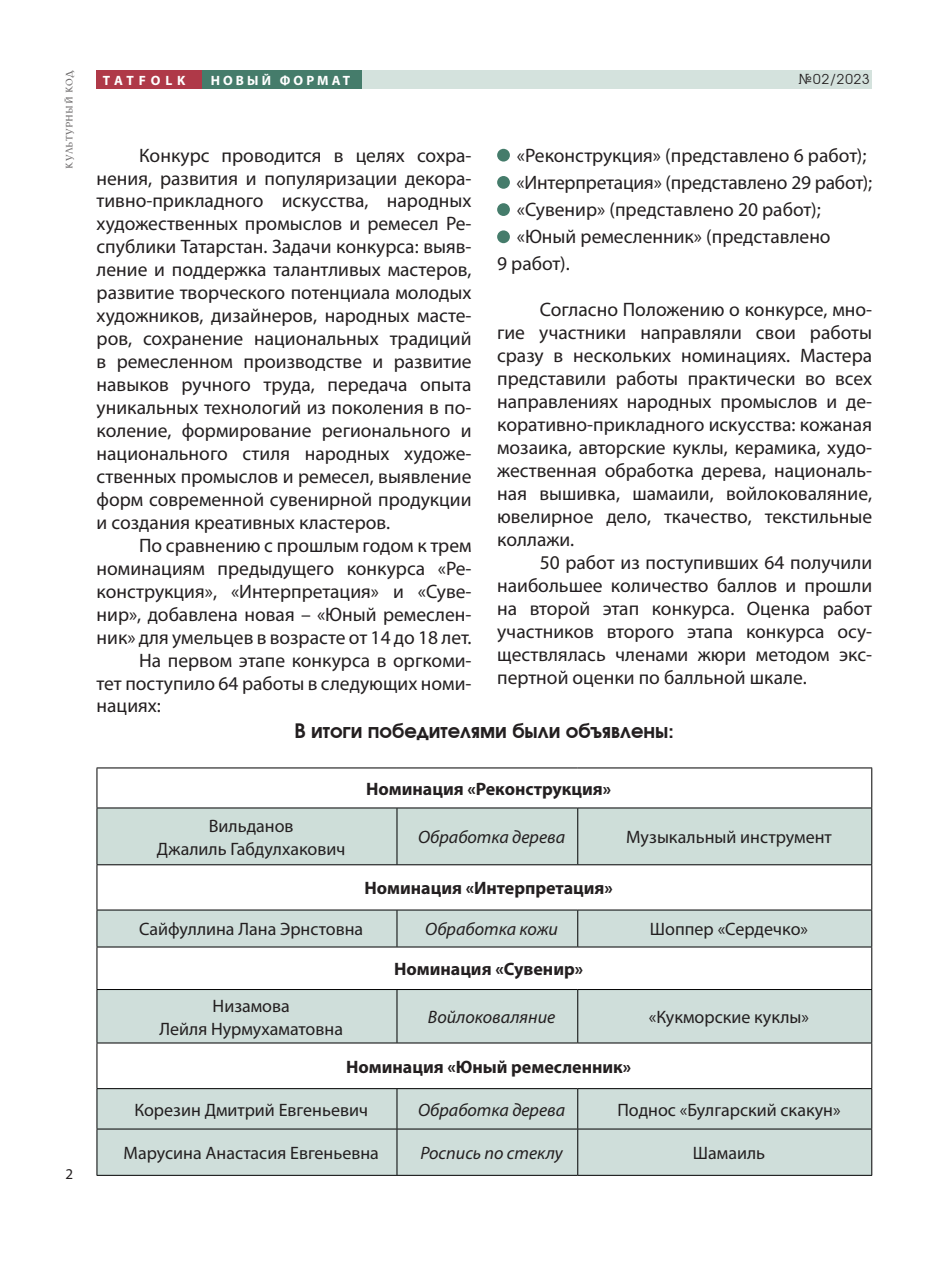
<style>
.page{position:relative;width:936px;height:1263px;background:#fff}
.page>*{position:absolute;margin:0;border:0;box-sizing:border-box;transform-origin:0 0}
.t1{font:19.5px/23px "TT Myriad Pro";color:#231f20;text-align:justify}
.t2{font:700 19.5px "Gothic Eurasian";color:#231f20}
.t3{font:18px/23px "TT Myriad Pro";color:#231f20;text-align:center}
.t4{font:700 18px "TT Myriad Pro";color:#231f20}
.t5{font:italic 18px "TT Myriad Pro";color:#231f20}
.t6{font:15px "TT Myriad Pro";color:#231f20}
.t7{font:700 13.5px "TT Myriad Pro";letter-spacing:.23em;color:#fff}
.t8{font:13.5px "Gothic Eurasian";letter-spacing:.07em;color:#231f20}
.t9{font:700 13.5px "TT Myriad Pro";letter-spacing:.36em;color:#fff}
.t10{font:9px "TT Lidia";letter-spacing:.03em;color:#231f20}
</style>
<div class="page">
<div style="left:196px;top:70px;width:166px;height:19px;background:#457c6b"></div>
<div style="left:97px;top:70px;width:105px;height:19px;background:#af3948"></div>
<div style="left:362px;top:70px;width:510px;height:19px;background:#d4e2dd"></div>
<div style="left:497px;top:149px;width:13px;height:13px;background:#457c6b;border-radius:50%"></div>
<div style="left:497px;top:176px;width:13px;height:13px;background:#457c6b;border-radius:50%"></div>
<div style="left:497px;top:203px;width:13px;height:13px;background:#457c6b;border-radius:50%"></div>
<div style="left:497px;top:230px;width:13px;height:13px;background:#457c6b;border-radius:50%"></div>
<svg style="left:98px;top:768px;width:773px;height:142px"></svg>
<div style="left:98px;top:808px;width:773px;height:56px;background:#ceded9"></div>
<svg style="left:98px;top:911px;width:773px;height:264px;fill:#cfdeda"></svg>
<hr style="left:97px;top:767px;width:300px;height:1px;background:#000001">
<hr style="left:397px;top:767px;width:180px;height:1px;background:#000001">
<hr style="left:577px;top:767px;width:295px;height:1px;background:#000001">
<hr style="left:97px;top:807px;width:300px;height:1px;background:#000001">
<hr style="left:397px;top:807px;width:180px;height:1px;background:#000001">
<hr style="left:577px;top:807px;width:295px;height:1px;background:#000001">
<hr style="left:97px;top:864px;width:300px;height:1px;background:#000001">
<hr style="left:397px;top:864px;width:180px;height:1px;background:#000001">
<hr style="left:577px;top:864px;width:295px;height:1px;background:#000001">
<hr style="left:97px;top:910px;width:300px;height:1px;background:#000001">
<hr style="left:397px;top:910px;width:180px;height:1px;background:#000001">
<hr style="left:577px;top:910px;width:295px;height:1px;background:#000001">
<hr style="left:97px;top:947px;width:300px;height:1px;background:#000001">
<hr style="left:397px;top:947px;width:180px;height:1px;background:#000001">
<hr style="left:577px;top:947px;width:295px;height:1px;background:#000001">
<hr style="left:97px;top:989px;width:300px;height:1px;background:#000001">
<hr style="left:397px;top:989px;width:180px;height:1px;background:#000001">
<hr style="left:577px;top:989px;width:295px;height:1px;background:#000001">
<hr style="left:97px;top:1042px;width:300px;height:1px;background:#000001">
<hr style="left:397px;top:1042px;width:180px;height:1px;background:#000001">
<hr style="left:577px;top:1042px;width:295px;height:1px;background:#000001">
<hr style="left:97px;top:1088px;width:300px;height:1px;background:#000001">
<hr style="left:397px;top:1088px;width:180px;height:1px;background:#000001">
<hr style="left:577px;top:1088px;width:295px;height:1px;background:#000001">
<hr style="left:97px;top:1129px;width:300px;height:1px;background:#000001">
<hr style="left:397px;top:1129px;width:180px;height:1px;background:#000001">
<hr style="left:577px;top:1129px;width:295px;height:1px;background:#000001">
<hr style="left:97px;top:1175px;width:300px;height:1px;background:#000001">
<hr style="left:397px;top:1175px;width:180px;height:1px;background:#000001">
<hr style="left:577px;top:1175px;width:295px;height:1px;background:#000001">
<hr style="left:97px;top:768px;width:1px;height:39px;background:#000001">
<hr style="left:97px;top:808px;width:1px;height:56px;background:#000001">
<hr style="left:97px;top:865px;width:1px;height:45px;background:#000001">
<hr style="left:97px;top:910px;width:1px;height:37px;background:#000001">
<hr style="left:97px;top:947px;width:1px;height:42px;background:#000001">
<hr style="left:97px;top:990px;width:1px;height:52px;background:#000001">
<hr style="left:97px;top:1043px;width:1px;height:45px;background:#000001">
<hr style="left:97px;top:1089px;width:1px;height:40px;background:#000001">
<hr style="left:97px;top:1129px;width:1px;height:46px;background:#000001">
<hr style="left:871px;top:768px;width:1px;height:39px;background:#000001">
<hr style="left:396px;top:808px;width:1px;height:56px;background:#000001">
<hr style="left:577px;top:808px;width:1px;height:56px;background:#000001">
<hr style="left:871px;top:808px;width:1px;height:56px;background:#000001">
<hr style="left:871px;top:865px;width:1px;height:45px;background:#000001">
<hr style="left:396px;top:910px;width:1px;height:37px;background:#000001">
<hr style="left:577px;top:910px;width:1px;height:37px;background:#000001">
<hr style="left:871px;top:910px;width:1px;height:37px;background:#000001">
<hr style="left:871px;top:947px;width:1px;height:42px;background:#000001">
<hr style="left:396px;top:990px;width:1px;height:52px;background:#000001">
<hr style="left:577px;top:990px;width:1px;height:52px;background:#000001">
<hr style="left:871px;top:990px;width:1px;height:52px;background:#000001">
<hr style="left:871px;top:1043px;width:1px;height:45px;background:#000001">
<hr style="left:396px;top:1089px;width:1px;height:40px;background:#000001">
<hr style="left:577px;top:1089px;width:1px;height:40px;background:#000001">
<hr style="left:871px;top:1089px;width:1px;height:40px;background:#000001">
<hr style="left:396px;top:1129px;width:1px;height:46px;background:#000001">
<hr style="left:577px;top:1129px;width:1px;height:46px;background:#000001">
<hr style="left:871px;top:1129px;width:1px;height:46px;background:#000001">
<p class="t10" style="left:65px;top:169px;width:100px;rotate:-90deg">КУЛЬТУРНЫЙ КОД</p>
<p class="t6" style="left:65px;top:1165px;width:9px">2</p>
<p class="t9" style="left:103px;top:71px;width:84px">TATFOLK</p>
<p class="t7" style="left:211px;top:71px;width:141px">НОВЫЙ ФОРМАТ</p>
<p class="t8" style="left:798px;top:71px;width:73px">№02/2023</p>
<p class="t1" style="left:97px;top:143px;width:376px;text-indent:43px">Конкурс проводится в целях сохра&shy;нения, развития и популяризации декора&shy;тивно-прикладного искусства, народных художественных промыслов и ремесел Ре&shy;спублики Татарстан. Задачи конкурса: выяв&shy;ление и поддержка талантливых мастеров, развитие творческого потенциала молодых художников, дизайнеров, народных масте&shy;ров, сохранение национальных традиций в ремесленном производстве и развитие навыков ручного труда, передача опыта уникальных технологий из поколения в по&shy;коление, формирование регионального и национального стиля народных художе&shy;ственных промыслов и ремесел, выявление форм современной сувенирной продукции и создания креативных кластеров.</p>
<p class="t1" style="left:139px;top:533px;width:334px">По сравнению с прошлым годом к трем</p>
<p class="t1" style="left:97px;top:556px;width:376px">номинациям предыдущего конкурса «Ре-</p>
<p class="t1" style="left:97px;top:579px;width:376px">конструкция», «Интерпретация» и «Суве-</p>
<p class="t1" style="left:97px;top:602px;width:376px">нир», добавлена новая – «Юный ремеслен-</p>
<p class="t1" style="left:97px;top:625px;width:376px">ник» для умельцев в возрасте от 14 до 18 лет.</p>
<p class="t1" style="left:139px;top:648px;width:334px">На первом этапе конкурса в оргкоми-</p>
<p class="t1" style="left:97px;top:671px;width:376px">тет поступило 64 работы в следующих номи-</p>
<p class="t1" style="left:97px;top:694px;width:66px">нациях:</p>
<p class="t1" style="left:517px;top:143px;width:351px">«Реконструкция» (представлено 6 работ);</p>
<p class="t1" style="left:516px;top:170px;width:357px">«Интерпретация» (представлено 29 работ);</p>
<p class="t1" style="left:517px;top:198px;width:305px">«Сувенир» (представлено 20 работ);</p>
<p class="t1" style="left:517px;top:225px;width:315px">«Юный ремесленник» (представлено</p>
<p class="t1" style="left:497px;top:252px;width:74px">9 работ).</p>
<p class="t1" style="left:497px;top:298px;width:376px;text-indent:43px">Согласно Положению о конкурсе, мно&shy;гие участники направляли свои работы сразу в нескольких номинациях. Мастера представили работы практически во всех направлениях народных промыслов и де&shy;коративно-прикладного искусства: кожаная мозаика, авторские куклы, керамика, худо&shy;жественная обработка дерева, националь&shy;ная вышивка, шамаили, войлоковаляние, ювелирное дело, ткачество, текстильные коллажи.</p>
<p class="t1" style="left:497px;top:550px;width:376px;text-indent:43px">50 работ из поступивших 64 получили наибольшее количество баллов и прошли на второй этап конкурса. Оценка работ участников второго этапа конкурса осу&shy;ществлялась членами жюри методом экс&shy;пертной оценки по балльной шкале.</p>
<p class="t2" style="left:294px;top:719px;width:381px">В итоги победителями были объявлены:</p>
<p class="t4" style="left:366px;top:777px;width:247px">Номинация «Реконструкция»</p>
<p class="t3" style="left:157px;top:814px;width:190px">Вильданов<br>Джалиль Габдулхакович</p>
<p class="t5" style="left:418px;top:826px;width:148px">Обработка дерева</p>
<p class="t3" style="left:626px;top:825px;width:207px">Музыкальный инструмент</p>
<p class="t4" style="left:364px;top:876px;width:250px">Номинация «Интерпретация»</p>
<p class="t3" style="left:139px;top:917px;width:226px">Сайфуллина Лана Эрнстовна</p>
<p class="t5" style="left:425px;top:918px;width:134px">Обработка кожи</p>
<p class="t3" style="left:650px;top:917px;width:160px">Шоппер «Сердечко»</p>
<p class="t4" style="left:394px;top:957px;width:191px">Номинация «Сувенир»</p>
<p class="t3" style="left:159px;top:994px;width:185px">Низамова<br>Лейля Нурмухаматовна</p>
<p class="t5" style="left:428px;top:1006px;width:129px">Войлоковаляние</p>
<p class="t3" style="left:649px;top:1005px;width:162px">«Кукморские куклы»</p>
<p class="t4" style="left:346px;top:1055px;width:286px">Номинация «Юный ремесленник»</p>
<p class="t3" style="left:134px;top:1098px;width:235px">Корезин Дмитрий Евгеньевич</p>
<p class="t5" style="left:418px;top:1098px;width:148px">Обработка дерева</p>
<p class="t3" style="left:617px;top:1098px;width:225px">Поднос «Булгарский скакун»</p>
<p class="t3" style="left:123px;top:1141px;width:257px">Марусина Анастасия Евгеньевна</p>
<p class="t5" style="left:420px;top:1142px;width:144px">Роспись по стеклу</p>
<p class="t3" style="left:693px;top:1141px;width:74px">Шамаиль</p>
</div>
